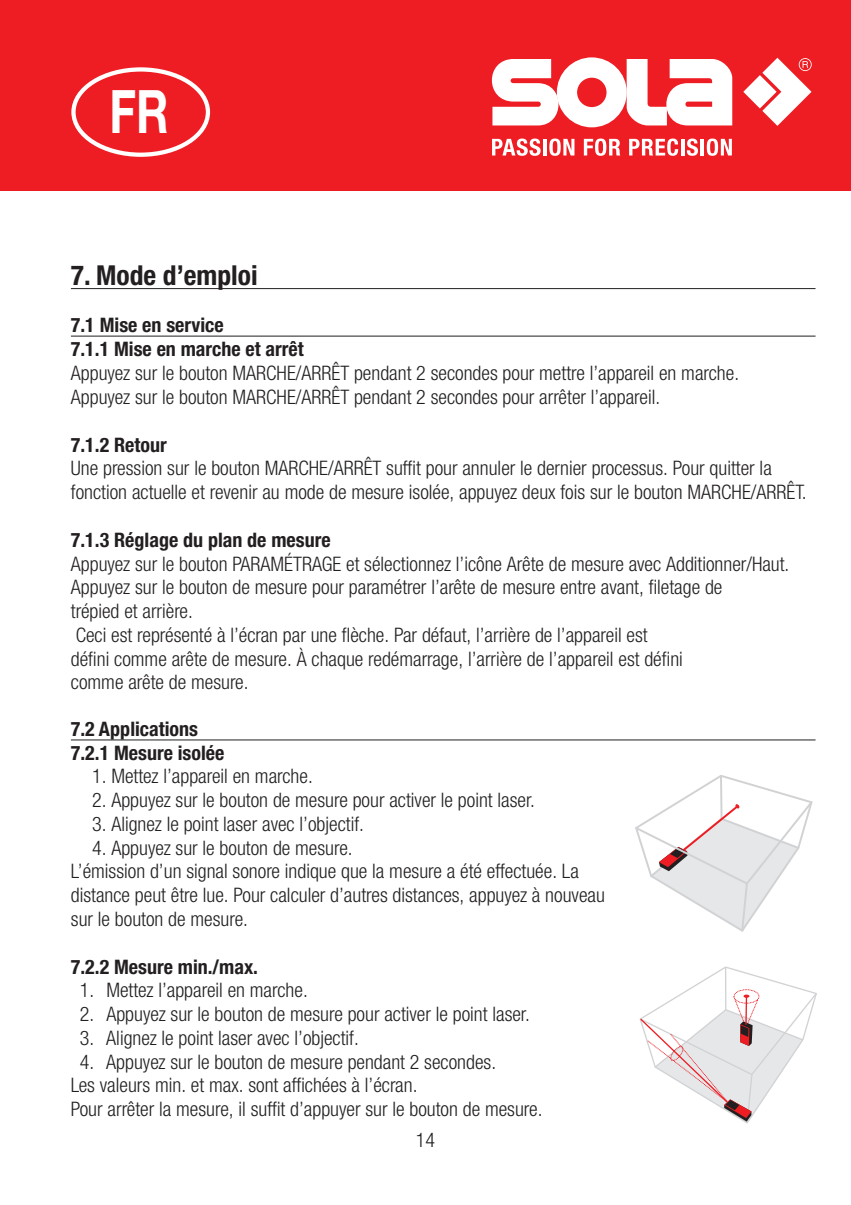
<style>
.page{position:relative;width:851px;height:1205px;background:#fff}
.page>*{position:absolute;margin:0;border:0;box-sizing:border-box;transform-origin:0 0}
.t1{font:700 60px "Helvetica Neue LTW1 G";color:#fff;scale:.75 1}
.t2{font:700 condensed 27.5px "Helvetica Neue LTW1 G";color:#231f20}
.t3{font:300 condensed 20px/23.8px "Helvetica Neue LTW1 G";color:#231f20}
.t4{font:700 condensed 20px/24px "Helvetica Neue LTW1 G";color:#231f20}
</style>
<div class="page">
<div style="left:0;top:0;width:850px;height:191px;background:#ee1d23"></div>
<svg style="left:491px;top:57px;width:241px;height:70px"></svg>
<svg style="left:743px;top:58px;width:68px;height:68px"></svg>
<svg style="left:492px;top:139px;width:48px;height:17px"></svg>
<hr style="left:543px;top:139px;width:3px;height:16px;background:#fff">
<svg style="left:549px;top:139px;width:25px;height:17px"></svg>
<svg style="left:583px;top:139px;width:37px;height:17px"></svg>
<svg style="left:629px;top:139px;width:49px;height:17px"></svg>
<hr style="left:681px;top:139px;width:3px;height:16px;background:#fff">
<svg style="left:686px;top:139px;width:11px;height:17px"></svg>
<hr style="left:700px;top:139px;width:3px;height:16px;background:#fff">
<svg style="left:706px;top:139px;width:25px;height:17px"></svg>
<div style="left:71px;top:67px;width:139px;height:90px;border:4px solid #fff;border-radius:50%"></div>
<hr style="left:71px;top:288px;width:744px;height:1px;background:#231f20">
<hr style="left:71px;top:336px;width:744px;height:1px;background:#231f20">
<hr style="left:71px;top:739px;width:744px;height:1px;background:#231f20">
<svg style="left:635px;top:775px;width:177px;height:156px"></svg>
<svg style="left:639px;top:966px;width:177px;height:157px"></svg>
<h1 class="t1" style="left:109px;top:75px;width:80px">FR</h1>
<h2 class="t2" style="left:71px;top:258px;width:188px">7. Mode d’emploi</h2>
<p class="t4" style="left:71px;top:313px;width:234px">7.1 Mise en service<br>7.1.1 Mise en marche et arrêt</p>
<p class="t3" style="left:71px;top:361px;width:669px">Appuyez sur le bouton MARCHE/ARRÊT pendant 2 secondes pour mettre l’appareil en marche.<br>Appuyez sur le bouton MARCHE/ARRÊT pendant 2 secondes pour arrêter l’appareil.</p>
<p class="t4" style="left:71px;top:433px;width:97px">7.1.2 Retour</p>
<p class="t3" style="left:71px;top:457px;width:737px">Une pression sur le bouton MARCHE/ARRÊT suffit pour annuler le dernier processus. Pour quitter la fonction actuelle et revenir au mode de mesure isolée, appuyez deux fois sur le bouton MARCHE/ARRÊT.</p>
<p class="t4" style="left:71px;top:528px;width:261px">7.1.3 Réglage du plan de mesure</p>
<p class="t3" style="left:71px;top:552px;width:720px">Appuyez sur le bouton PARAMÉTRAGE et sélectionnez l’icône Arête de mesure avec Additionner/Haut.<br>Appuyez sur le bouton de mesure pour paramétrer l’arête de mesure entre avant, filetage de<br>trépied et arrière.<br>Ceci est représenté à l’écran par une flèche. Par défaut, l’arrière de l’appareil est<br>défini comme arête de mesure. À chaque redémarrage, l’arrière de l’appareil est défini<br>comme arête de mesure.</p>
<p class="t4" style="left:71px;top:717px;width:155px">7.2 Applications<br>7.2.1 Mesure isolée</p>
<p class="t3" style="left:92px;top:764px;width:222px">1. Mettez l’appareil en marche.</p>
<p class="t3" style="left:92px;top:788px;width:444px">2. Appuyez sur le bouton de mesure pour activer le point laser.</p>
<p class="t3" style="left:92px;top:812px;width:273px">3. Alignez le point laser avec l’objectif.</p>
<p class="t3" style="left:71px;top:836px;width:535px;text-indent:21px">4. Appuyez sur le bouton de mesure.<br>L’émission d’un signal sonore indique que la mesure a été effectuée. La distance peut être lue. Pour calculer d’autres distances, appuyez à nouveau sur le bouton de mesure.</p>
<p class="t4" style="left:71px;top:954px;width:189px">7.2.2 Mesure min./max.</p>
<p class="t3" style="left:80px;top:978px;width:229px">1. Mettez l’appareil en marche.</p>
<p class="t3" style="left:80px;top:1002px;width:451px">2. Appuyez sur le bouton de mesure pour activer le point laser.</p>
<p class="t3" style="left:80px;top:1026px;width:280px">3. Alignez le point laser avec l’objectif.</p>
<p class="t3" style="left:71px;top:1050px;width:473px;text-indent:9px">4. Appuyez sur le bouton de mesure pendant 2 secondes.<br>Les valeurs min. et max. sont affichées à l’écran.<br>Pour arrêter la mesure, il suffit d’appuyer sur le bouton de mesure.</p>
<p class="t3" style="left:416px;top:1128px;width:21px">14</p>
</div>
